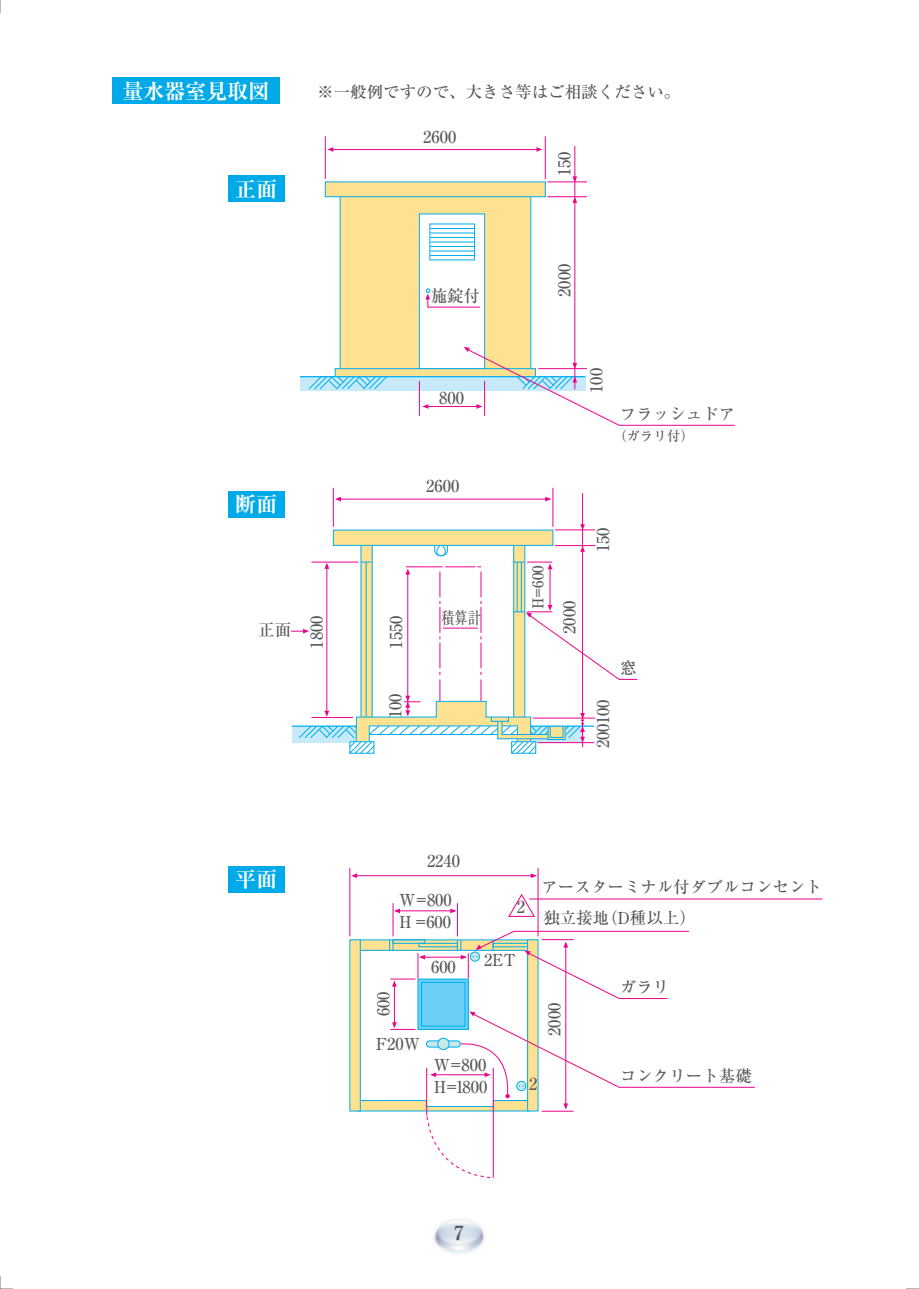
<style>
.page{position:relative;width:919px;height:1289px;background:#fff}
.page>*{position:absolute;margin:0;border:0;box-sizing:border-box;transform-origin:0 0}
.t1{font:700 expanded 21px "Ryumin Pro";color:#fff}
.t2{font:700 19.5px "Ryumin Pro";color:#57585a}
.t3{font:500 16.5px/22.5px "Ryumin Pro";color:#57585a}
.t4{font:500 16.5px "Ryumin Pro";color:#57585a;scale:.8 1}
.t5{font:500 15px "Ryumin Pro";color:#57585a}
.t6{font:500 13.5px "Ryumin Pro";color:#57585a}
</style>
<div class="page">
<svg style="left:0;top:1276px;width:13px;height:13px"></svg>
<svg style="left:0;top:0;width:1px;height:13px"></svg>
<svg style="left:906px;top:1288px;width:12px;height:1px"></svg>
<img style="left:433px;top:1219px;width:52px;height:35px">
<div style="left:340px;top:193px;width:191px;height:178px;background:#ffe192"></div>
<div style="left:325px;top:182px;width:220px;height:15px;background:#ffe192"></div>
<div style="left:335px;top:368px;width:200px;height:9px;background:#ffe192"></div>
<div style="left:335px;top:368px;width:200px;height:9px;border:1px solid #00aeef"></div>
<div style="left:300px;top:376px;width:285px;height:15px;background:#c6eafa"></div>
<hr style="left:300px;top:376px;width:285px;height:1px;background:#00aeef">
<div style="left:419px;top:214px;width:65px;height:154px;background:#fff"></div>
<div style="left:419px;top:214px;width:66px;height:155px;border:1px solid #00aeef"></div>
<hr style="left:430px;top:228px;width:44px;height:1px;background:#00aeef">
<hr style="left:430px;top:233px;width:44px;height:1px;background:#00aeef">
<hr style="left:430px;top:237px;width:44px;height:1px;background:#00aeef">
<hr style="left:430px;top:242px;width:44px;height:1px;background:#00aeef">
<hr style="left:430px;top:246px;width:44px;height:1px;background:#00aeef">
<hr style="left:430px;top:251px;width:44px;height:1px;background:#00aeef">
<hr style="left:430px;top:255px;width:44px;height:1px;background:#00aeef">
<svg style="left:308px;top:376px;width:79px;height:13px"></svg>
<hr style="left:419px;top:381px;width:1px;height:35px;background:#ed028c">
<hr style="left:547px;top:181px;width:40px;height:1px;background:#ed028c">
<hr style="left:547px;top:196px;width:40px;height:1px;background:#ed028c">
<hr style="left:545px;top:136px;width:1px;height:43px;background:#ed028c">
<hr style="left:325px;top:136px;width:1px;height:43px;background:#ed028c">
<hr style="left:330px;top:149px;width:210px;height:1px;background:#ed028c">
<svg style="left:536px;top:147px;width:6px;height:5px"></svg>
<svg style="left:422px;top:404px;width:6px;height:5px"></svg>
<svg style="left:572px;top:176px;width:5px;height:6px"></svg>
<svg style="left:572px;top:197px;width:5px;height:6px"></svg>
<svg style="left:327px;top:147px;width:6px;height:5px"></svg>
<hr style="left:574px;top:146px;width:1px;height:243px;background:#ed028c">
<hr style="left:423px;top:406px;width:57px;height:1px;background:#ed028c">
<svg style="left:335px;top:496px;width:6px;height:5px"></svg>
<svg style="left:545px;top:496px;width:6px;height:5px"></svg>
<svg style="left:580px;top:524px;width:5px;height:5px"></svg>
<hr style="left:333px;top:488px;width:1px;height:39px;background:#ea028a">
<hr style="left:552px;top:488px;width:1px;height:39px;background:#ea028a">
<hr style="left:555px;top:529px;width:40px;height:1px;background:#ed028c">
<div style="left:333px;top:530px;width:220px;height:15px;background:#ffe192"></div>
<hr style="left:582px;top:493px;width:1px;height:254px;background:#ed028c">
<hr style="left:336px;top:498px;width:214px;height:1px;background:#ea028a">
<svg style="left:530px;top:873px;width:6px;height:5px"></svg>
<svg style="left:351px;top:873px;width:6px;height:5px"></svg>
<svg style="left:394px;top:908px;width:6px;height:5px"></svg>
<svg style="left:450px;top:908px;width:6px;height:5px"></svg>
<svg style="left:360px;top:941px;width:97px;height:7px"></svg>
<div style="left:393px;top:939px;width:32px;height:4px;border:1px solid #00aeef"></div>
<div style="left:418px;top:943px;width:39px;height:4px;border:1px solid #00aeef"></div>
<svg style="left:419px;top:980px;width:47px;height:31px"></svg>
<div style="left:417px;top:978px;width:51px;height:51px;border:1px solid #00aeef"></div>
<div style="left:421px;top:982px;width:44px;height:44px;background:#6bcff6"></div>
<div style="left:421px;top:982px;width:44px;height:44px;border:1px solid #00aeef"></div>
<hr style="left:394px;top:981px;width:1px;height:46px;background:#ed028c">
<svg style="left:389px;top:940px;width:36px;height:46px"></svg>
<hr style="left:420px;top:956px;width:46px;height:1px;background:#ed028c">
<hr style="left:349px;top:867px;width:1px;height:69px;background:#ea028a">
<hr style="left:537px;top:867px;width:1px;height:69px;background:#ea028a">
<hr style="left:353px;top:875px;width:182px;height:1px;background:#ea028a">
<hr style="left:392px;top:903px;width:1px;height:33px;background:#ea028a">
<hr style="left:457px;top:903px;width:1px;height:33px;background:#ea028a">
<hr style="left:395px;top:910px;width:60px;height:1px;background:#ea028a">
<hr style="left:529px;top:898px;width:293px;height:1px;background:#ea028a">
<hr style="left:565px;top:943px;width:1px;height:165px;background:#ed028c">
<div style="left:350px;top:939px;width:10px;height:171px;background:#ffe192"></div>
<div style="left:527px;top:939px;width:11px;height:171px;background:#ffe192"></div>
<div style="left:527px;top:939px;width:11px;height:172px;border:1px solid #00aeef"></div>
<div style="left:112px;top:78px;width:168px;height:26px;background:#00a9e8"></div>
<div style="left:228px;top:176px;width:56px;height:26px;background:#00a9e8"></div>
<div style="left:228px;top:491px;width:56px;height:26px;background:#00a9e8"></div>
<div style="left:228px;top:866px;width:56px;height:26px;background:#00a9e8"></div>
<svg style="left:508px;top:894px;width:27px;height:23px"></svg>
<svg style="left:464px;top:347px;width:271px;height:79px"></svg>
<svg style="left:457px;top:930px;width:232px;height:69px"></svg>
<svg style="left:356px;top:1011px;width:399px;height:167px"></svg>
<svg style="left:425px;top:288px;width:55px;height:20px"></svg>
<svg style="left:291px;top:545px;width:347px;height:208px"></svg>
<div style="left:548px;top:726px;width:17px;height:13px;background:#ffe192"></div>
<div style="left:548px;top:726px;width:17px;height:13px;border:1px solid #00abeb"></div>
<div style="left:550px;top:726px;width:13px;height:11px;border:1px solid #00abeb"></div>
<p class="t1" style="left:122px;top:74px;width:149px">量水器室見取図</p>
<p class="t3" style="left:317px;top:80px;width:365px">※一般例ですので、大きさ等はご相談ください。</p>
<p class="t1" style="left:235px;top:172px;width:43px">正面</p>
<p class="t1" style="left:235px;top:487px;width:43px">断面</p>
<p class="t3" style="left:258px;top:617px;width:34px">正面</p>
<p class="t3" style="left:304px;top:648px;width:34px;rotate:-90deg">1800</p>
<p class="t1" style="left:235px;top:862px;width:43px">平面</p>
<p class="t3" style="left:423px;top:125px;width:34px">2600</p>
<p class="t3" style="left:431px;top:283px;width:51px">施錠付</p>
<p class="t3" style="left:439px;top:386px;width:26px">800</p>
<p class="t3" style="left:426px;top:473px;width:34px">2600</p>
<p class="t3" style="left:383px;top:648px;width:34px;rotate:-90deg">1550</p>
<p class="t3" style="left:383px;top:718px;width:26px;rotate:-90deg">100</p>
<p class="t4" style="left:441px;top:604px;width:51px">積算計</p>
<p class="t3" style="left:551px;top:176px;width:26px;rotate:-90deg">150</p>
<p class="t3" style="left:551px;top:297px;width:34px;rotate:-90deg">2000</p>
<p class="t3" style="left:583px;top:393px;width:26px;rotate:-90deg">100</p>
<p class="t3" style="left:620px;top:401px;width:117px">フラッシュドア</p>
<p class="t6" style="left:613px;top:425px;width:82px">（ガラリ付）</p>
<p class="t5" style="left:526px;top:609px;width:46px;rotate:-90deg">H=600</p>
<p class="t3" style="left:556px;top:634px;width:34px;rotate:-90deg">2000</p>
<p class="t3" style="left:590px;top:552px;width:26px;rotate:-90deg">150</p>
<p class="t3" style="left:590px;top:748px;width:50px;rotate:-90deg">200100</p>
<p class="t3" style="left:620px;top:655px;width:18px">窓</p>
<p class="t3" style="left:427px;top:848px;width:34px">2240</p>
<p class="t3" style="left:399px;top:887px;width:54px">W=800<br>H =600</p>
<p class="t3" style="left:516px;top:894px;width:10px">2</p>
<p class="t3" style="left:541px;top:874px;width:282px">アースターミナル付ダブルコンセント</p>
<p class="t3" style="left:543px;top:905px;width:154px">独立接地（D種以上）</p>
<p class="t3" style="left:371px;top:1016px;width:26px;rotate:-90deg">600</p>
<p class="t3" style="left:376px;top:1031px;width:46px">F20W</p>
<p class="t3" style="left:431px;top:954px;width:26px">600</p>
<p class="t3" style="left:484px;top:947px;width:34px">2ET</p>
<p class="t3" style="left:434px;top:1052px;width:55px">W=800<br>H=1800</p>
<p class="t3" style="left:542px;top:1035px;width:34px;rotate:-90deg">2000</p>
<p class="t3" style="left:529px;top:1071px;width:10px">2</p>
<p class="t2" style="left:454px;top:1216px;width:11px">7</p>
<p class="t3" style="left:620px;top:974px;width:51px">ガラリ</p>
<p class="t3" style="left:620px;top:1063px;width:133px">コンクリート基礎</p>
</div>
